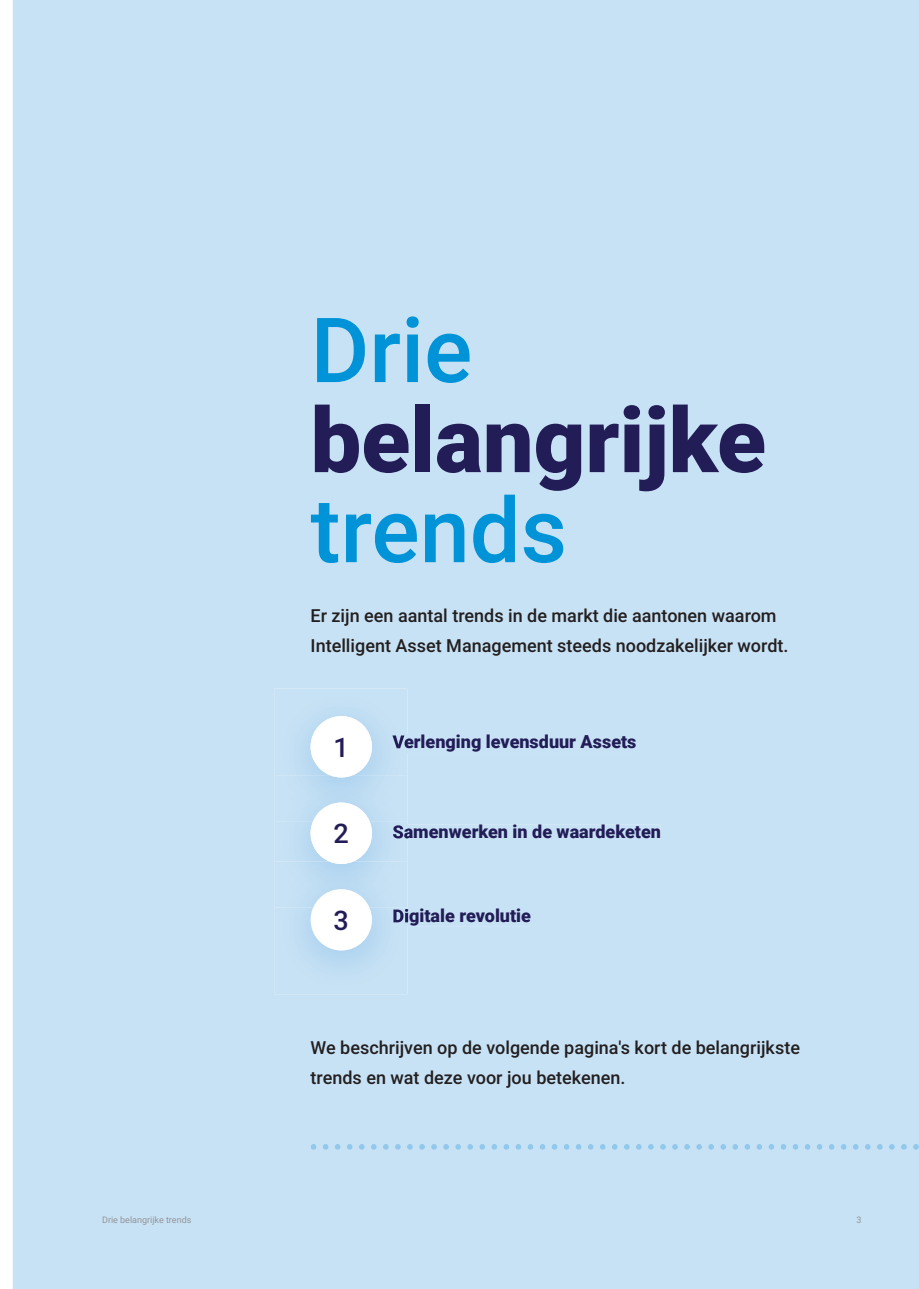
<style>
.page{position:relative;width:919px;height:1289px;background:#fff}
.page>*{position:absolute;margin:0;border:0;box-sizing:border-box;transform-origin:0 0}
.t1{font:900 90px "Roboto";color:#231d57}
.t2{font:500 90px "Roboto";color:#0093d8}
.t3{font:500 27px "Roboto";color:#231d57}
.t4{font:500 18px/30px "Roboto";color:#231f20}
.t5{font:900 18px "Roboto";color:#231d57}
.t6{font:9px "Roboto";color:#939598}
</style>
<div class="page">
<div style="left:13px;top:0;width:905px;height:1288px;background:#c8e2f5"></div>
<div style="left:407px;top:734px;width:229px;height:18px;background:#c8e2f5"></div>
<div style="left:407px;top:824px;width:253px;height:14px;background:#c8e2f5"></div>
<div style="left:407px;top:908px;width:123px;height:18px;background:#c8e2f5"></div>
<svg style="left:310px;top:1143px;width:608px;height:6px;background:#b6d9f1"></svg>
<img style="left:275px;top:688px;width:132px;height:87px">
<img style="left:392px;top:734px;width:15px;height:18px">
<div style="left:310px;top:716px;width:62px;height:61px;background:#fff;border-radius:50%"></div>
<img style="left:275px;top:821px;width:132px;height:40px">
<img style="left:393px;top:824px;width:14px;height:14px">
<img style="left:275px;top:775px;width:132px;height:46px">
<img style="left:329px;top:775px;width:24px;height:2px">
<div style="left:310px;top:802px;width:62px;height:62px;background:#fff;border-radius:50%"></div>
<img style="left:275px;top:907px;width:132px;height:87px">
<img style="left:393px;top:908px;width:14px;height:18px">
<img style="left:275px;top:861px;width:132px;height:46px">
<img style="left:329px;top:861px;width:24px;height:3px">
<div style="left:310px;top:889px;width:62px;height:61px;background:#fff;border-radius:50%"></div>
<h1 class="t2" style="left:310px;top:287px;width:163px">Drie</h1>
<h1 class="t1" style="left:310px;top:377px;width:457px">belangrijke</h1>
<h1 class="t2" style="left:310px;top:467px;width:258px">trends</h1>
<p class="t4" style="left:310px;top:600px;width:479px">Er zijn een aantal trends in de markt die aantonen waarom<br>Intelligent Asset Management steeds noodzakelijker wordt.</p>
<h2 class="t3" style="left:333px;top:728px;width:17px">1</h2>
<p class="t5" style="left:392px;top:729px;width:245px">Verlenging levensduur Assets</p>
<h2 class="t3" style="left:333px;top:814px;width:17px">2</h2>
<p class="t5" style="left:392px;top:819px;width:270px">Samenwerken in de waardeketen</p>
<h2 class="t3" style="left:333px;top:901px;width:17px">3</h2>
<p class="t5" style="left:392px;top:903px;width:140px">Digitale revolutie</p>
<p class="t4" style="left:310px;top:1032px;width:491px">We beschrijven op de volgende pagina's kort de belangrijkste trends en wat deze voor jou betekenen.</p>
<p class="t6" style="left:102px;top:1212px;width:91px">Drie belangrijke trends</p>
<p class="t6" style="left:856px;top:1212px;width:7px">3</p>
</div>
